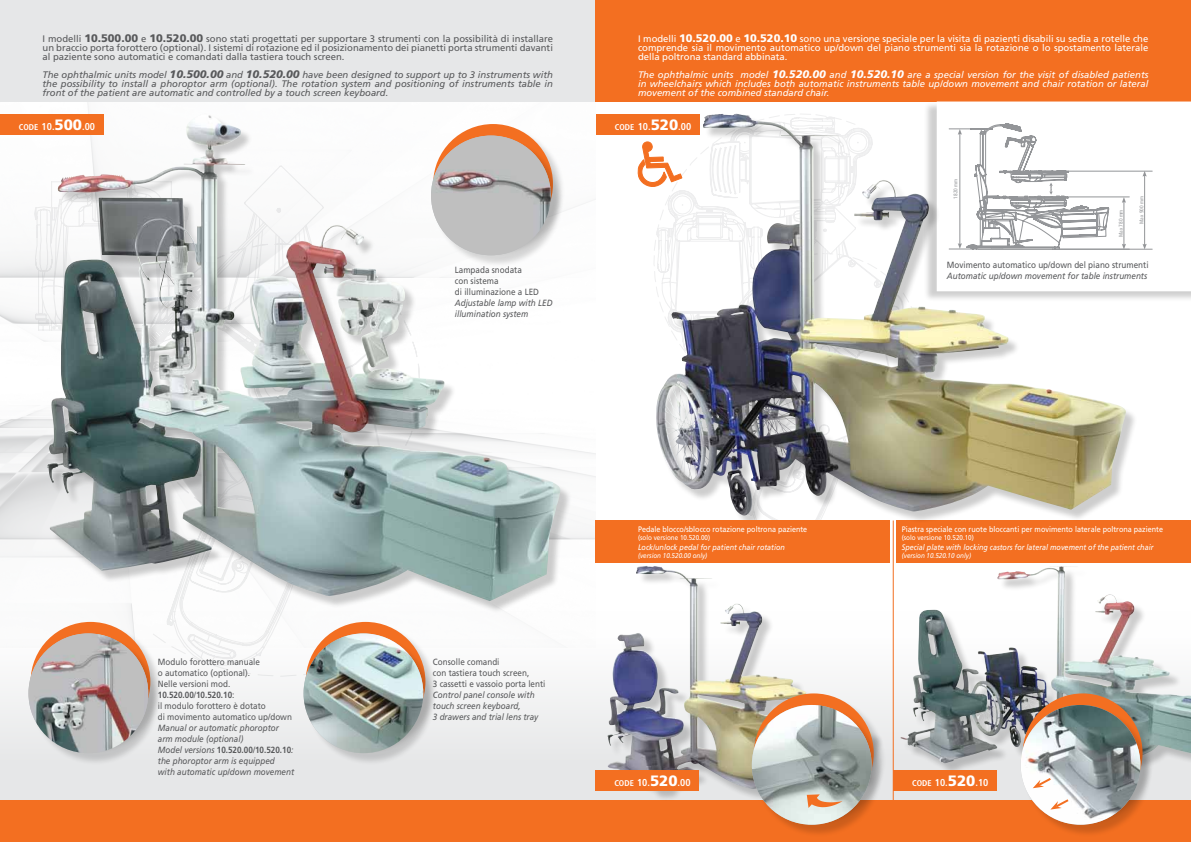
<style>
.page{position:relative;width:1191px;height:842px;background:#fff}
.page>*{position:absolute;margin:0;border:0;box-sizing:border-box;transform-origin:0 0}
.t1{font:700 condensed 10px "Frutiger";color:#fff}
.t2{font:9.5px/9px "Frutiger";color:#58595b;text-align:justify}
.t3{font:italic 9.5px/9px "Frutiger";color:#58595b;text-align:justify}
.t4{font:italic 9.5px/9px "Frutiger";color:#fff;text-align:justify}
.t5{font:9.5px/9px "Frutiger";color:#fff;text-align:justify}
.t6{font:9px/11px "Frutiger";color:#58595b;scale:.9 1}
.t7{font:italic 9px/11px "Frutiger";color:#58595b;scale:.9 1}
.t8{font:8px "Frutiger";color:#fff;scale:.9 1}
.t9{font:italic 8px "Frutiger";color:#fff;scale:.9 1}
.t10{font:7px "Frutiger";color:#fff;scale:.9 1}
.t11{font:italic 7px "Frutiger";color:#fff;scale:.9 1}
.t12{font:condensed 5.4px "Frutiger";color:#939598}
.s1{font-weight:900;font-size:11px}
.s2{font-size:8.4px}
.s3{font-weight:900;font-stretch:normal;font-size:15px}
.s4{font-weight:700}
.s5{font-weight:700;font-style:normal}
</style>
<div class="page">
<img style="left:0;top:102px;width:595px;height:456px">
<div style="left:0;top:612px;width:1191px;height:189px;background:linear-gradient(to bottom,#fff,#e2e3e3)"></div>
<div style="left:0;top:0;width:595px;height:102px;background:#e6e7e8"></div>
<div style="left:595px;top:0;width:596px;height:102px;background:#f36f21"></div>
<div style="left:0;top:114px;width:104px;height:20px;background:#f36f21"></div>
<div style="left:30px;top:635px;width:131px;height:131px;background:#000;opacity:.16"></div>
<img style="left:28px;top:633px;width:120px;height:120px;border-radius:60px">
<svg style="left:34px;top:181px;width:387px;height:496px"></svg>
<div style="left:49px;top:116px;width:523px;height:497px;background:#000;opacity:.2"></div>
<img style="left:57px;top:116px;width:152px;height:230px">
<div style="left:307px;top:623px;width:131px;height:131px;background:#000;opacity:.16"></div>
<div style="left:306px;top:622px;width:119px;height:120px;background:#f36f21;border-radius:50%"></div>
<div style="left:305px;top:635px;width:131px;height:131px;background:#000;opacity:.16"></div>
<img style="left:303px;top:633px;width:120px;height:120px;border-radius:60px">
<div style="left:435px;top:126px;width:130px;height:130px;background:#fefefe"></div>
<div style="left:433px;top:124px;width:120px;height:120px;background:#f36f21;border-radius:50%"></div>
<div style="left:432px;top:137px;width:131px;height:131px;background:#000;opacity:.16"></div>
<img style="left:431px;top:136px;width:120px;height:119px;border-radius:60px">
<hr style="left:1144px;top:175px;width:1px;height:70px;background:#939598">
<svg style="left:1142px;top:172px;width:4px;height:5px"></svg>
<svg style="left:1142px;top:244px;width:4px;height:5px"></svg>
<div style="left:0;top:800px;width:1191px;height:42px;background:#f36f21"></div>
<div style="left:902px;top:568px;width:289px;height:207px;background:#000;opacity:.2"></div>
<img style="left:997px;top:567px;width:63px;height:139px">
<hr style="left:892px;top:520px;width:1px;height:285px;background:#f36f21">
<div style="left:1024px;top:695px;width:131px;height:131px;background:#000;opacity:.16"></div>
<div style="left:1022px;top:693px;width:120px;height:120px;background:#f36f21;border-radius:50%"></div>
<div style="left:1022px;top:706px;width:130px;height:131px;background:#000;opacity:.16"></div>
<img style="left:1020px;top:705px;width:120px;height:120px;border-radius:60px">
<svg style="left:1032px;top:776px;width:21px;height:12px"></svg>
<svg style="left:1050px;top:797px;width:20px;height:12px"></svg>
<div style="left:893px;top:770px;width:104px;height:20px;background:#f36f21"></div>
<div style="left:609px;top:568px;width:275px;height:234px;background:#000;opacity:.2"></div>
<img style="left:632px;top:566px;width:58px;height:191px">
<div style="left:755px;top:695px;width:131px;height:131px;background:#000;opacity:.16"></div>
<div style="left:754px;top:693px;width:119px;height:120px;background:#f36f21;border-radius:50%"></div>
<div style="left:753px;top:706px;width:131px;height:131px;background:#000;opacity:.16"></div>
<img style="left:752px;top:705px;width:119px;height:120px;border-radius:60px">
<svg style="left:806px;top:794px;width:36px;height:14px"></svg>
<div style="left:896px;top:520px;width:295px;height:43px;background:#f36f21"></div>
<svg style="left:637px;top:134px;width:257px;height:408px"></svg>
<div style="left:596px;top:114px;width:104px;height:20px;background:#f36f21"></div>
<div style="left:657px;top:116px;width:481px;height:412px;background:#000;opacity:.2"></div>
<img style="left:671px;top:114px;width:129px;height:223px">
<hr style="left:1069px;top:171px;width:83px;height:1px;background:#939598">
<hr style="left:1054px;top:249px;width:98px;height:1px;background:#939598">
<svg style="left:949px;top:124px;width:180px;height:126px"></svg>
<div style="left:595px;top:520px;width:294px;height:43px;background:#f36f21"></div>
<div style="left:595px;top:770px;width:104px;height:20px;background:#f36f21"></div>
<p class="t2" style="left:43px;top:34px;width:512px">I modelli <span class="s1">10.500.00</span> e <span class="s1">10.520.00</span> sono stati progettati per supportare 3 strumenti con la possibilità di installare un braccio porta forottero (optional). I sistemi di rotazione ed il posizionamento dei pianetti porta strumenti davanti al paziente sono automatici e comandati dalla tastiera touch screen.</p>
<p class="t3" style="left:43px;top:70px;width:512px">The ophthalmic units model <span class="s1">10.500.00</span> and <span class="s1">10.520.00</span> have been designed to support up to 3 instruments with the possibility to install a phoroptor arm (optional). The rotation system and positioning of instruments table in front of the patient are automatic and controlled by a touch screen keyboard.</p>
<p class="t1" style="left:19px;top:120px;width:78px"><span class="s2">CODE</span> 10.<span class="s3">500</span>.00</p>
<p class="t6" style="left:455px;top:264px;width:95px">Lampada snodata<br>con sistema<br>di illuminazione a LED</p>
<p class="t7" style="left:455px;top:297px;width:110px">Adjustable lamp with LED illumination system</p>
<p class="t5" style="left:638px;top:34px;width:512px">I modelli <span class="s1">10.520.00</span> e <span class="s1">10.520.10</span> sono una versione speciale per la visita di pazienti disabili su sedia a rotelle che comprende sia il movimento automatico up/down del piano strumenti sia la rotazione o lo spostamento laterale della poltrona standard abbinata.</p>
<p class="t4" style="left:638px;top:70px;width:512px">The ophthalmic units model <span class="s1">10.520.00</span> and <span class="s1">10.520.10</span> are a special version for the visit of disabled patients in wheelchairs which includes both automatic instruments table up/down movement and chair rotation or lateral movement of the combined standard chair.</p>
<p class="t1" style="left:615px;top:120px;width:78px"><span class="s2">CODE</span> 10.<span class="s3">520</span>.00</p>
<p class="t12" style="left:952px;top:199px;width:21px;rotate:-90deg">1820 mm</p>
<p class="t12" style="left:1117px;top:237px;width:29px;rotate:-90deg">Max 780 mm</p>
<p class="t12" style="left:1138px;top:224px;width:29px;rotate:-90deg">Max 900 mm</p>
<p class="t6" style="left:947px;top:259px;width:226px">Movimento automatico up/down del piano strumenti</p>
<p class="t7" style="left:947px;top:270px;width:224px">Automatic up/down movement for table instruments</p>
<p class="t6" style="left:158px;top:656px;width:151px">Modulo forottero manuale<br>o automatico (optional).<br>Nelle versioni mod.<br><span class="s4">10.520.00</span>/<span class="s4">10.520.10</span>:<br>il modulo forottero è dotato<br>di movimento automatico up/down</p>
<p class="t7" style="left:158px;top:722px;width:153px">Manual or automatic phoroptor arm module (optional)<br>Model versions <span class="s5">10.520.00</span>/<span class="s5">10.520.10</span>: the phoroptor arm is equipped with automatic up/down movement</p>
<p class="t6" style="left:433px;top:656px;width:127px">Consolle comandi<br>con tastiera touch screen,<br>3 cassetti e vassoio porta lenti</p>
<p class="t7" style="left:433px;top:689px;width:119px">Control panel console with touch screen keyboard,<br>3 drawers and trial lens tray</p>
<p class="t8" style="left:638px;top:524px;width:190px">Pedale blocco/sblocco rotazione poltrona paziente</p>
<p class="t10" style="left:638px;top:533px;width:82px">(solo versione 10.520.00)</p>
<p class="t9" style="left:638px;top:542px;width:165px">Lock/unlock pedal for patient chair rotation</p>
<p class="t11" style="left:638px;top:551px;width:79px">(version 10.520.00 only)</p>
<p class="t1" style="left:614px;top:777px;width:78px"><span class="s2">CODE</span> 10.<span class="s3">520</span>.00</p>
<p class="t8" style="left:901px;top:524px;width:292px">Piastra speciale con ruote bloccanti per movimento laterale poltrona paziente</p>
<p class="t10" style="left:901px;top:533px;width:82px">(solo versione 10.520.10)</p>
<p class="t9" style="left:901px;top:542px;width:281px">Special plate with locking castors for lateral movement of the patient chair</p>
<p class="t11" style="left:901px;top:551px;width:79px">(version 10.520.10 only)</p>
<p class="t1" style="left:912px;top:777px;width:78px"><span class="s2">CODE</span> 10.<span class="s3">520</span>.10</p>
</div>
